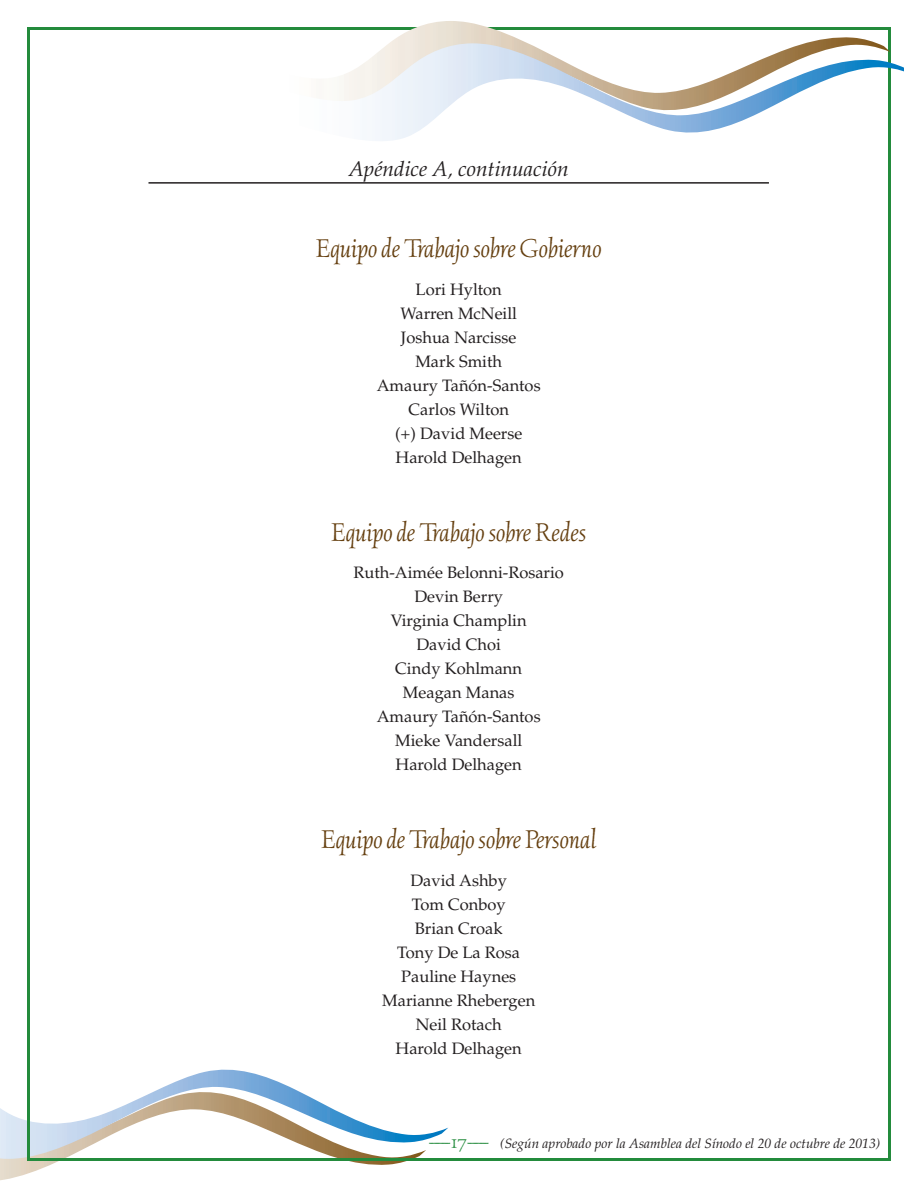
<style>
.page{position:relative;width:918px;height:1188px;background:#fff}
.page>*{position:absolute;margin:0;border:0;box-sizing:border-box;transform-origin:0 0}
.t1{font:27px "Aquinas Plain";color:#653f0f}
.t2{font:italic 21px "Palatino";color:#231f20}
.t3{font:16.5px/24px "Palatino";color:#231f20;text-align:center}
.t4{font:italic 13.5px "Palatino";color:#231f20}
.s1{font-family:"Aquinas Plain";font-style:normal;font-size:21px;color:#238b3c}
</style>
<div class="page">
<img style="left:0;top:1159px;width:407px;height:22px">
<img style="left:0;top:1069px;width:448px;height:90px">
<img style="left:246px;top:21px;width:645px;height:22px">
<img style="left:339px;top:43px;width:565px;height:103px">
<hr style="left:148px;top:182px;width:621px;height:2px;background:#231f20">
<p class="t2" style="left:349px;top:161px;width:221px">Apéndice A, continuación</p>
<h1 class="t1" style="left:316px;top:240px;width:287px">EquipodeTrabajosobreGobierno</h1>
<p class="t3" style="left:377px;top:279px;width:165px">Lori Hylton<br>Warren McNeill<br>Joshua Narcisse<br>Mark Smith<br>Amaury Tañón-Santos<br>Carlos Wilton<br>(+) David Meerse<br>Harold Delhagen</p>
<h1 class="t1" style="left:331px;top:523px;width:256px">EquipodeTrabajosobreRedes</h1>
<p class="t3" style="left:353px;top:563px;width:212px">Ruth-Aimée Belonni-Rosario<br>Devin Berry<br>Virginia Champlin<br>David Choi<br>Cindy Kohlmann<br>Meagan Manas<br>Amaury Tañón-Santos<br>Mieke Vandersall<br>Harold Delhagen</p>
<h1 class="t1" style="left:321px;top:831px;width:276px">EquipodeTrabajosobre Personal</h1>
<p class="t3" style="left:382px;top:870px;width:155px">David Ashby<br>Tom Conboy<br>Brian Croak<br>Tony De La Rosa<br>Pauline Haynes<br>Marianne Rhebergen<br>Neil Rotach<br>Harold Delhagen</p>
<p class="t4" style="left:428px;top:1138px;width:454px"><span class="s1">—17—</span> (Según aprobado por la Asamblea del Sínodo el 20 de octubre de 2013)</p>
</div>
